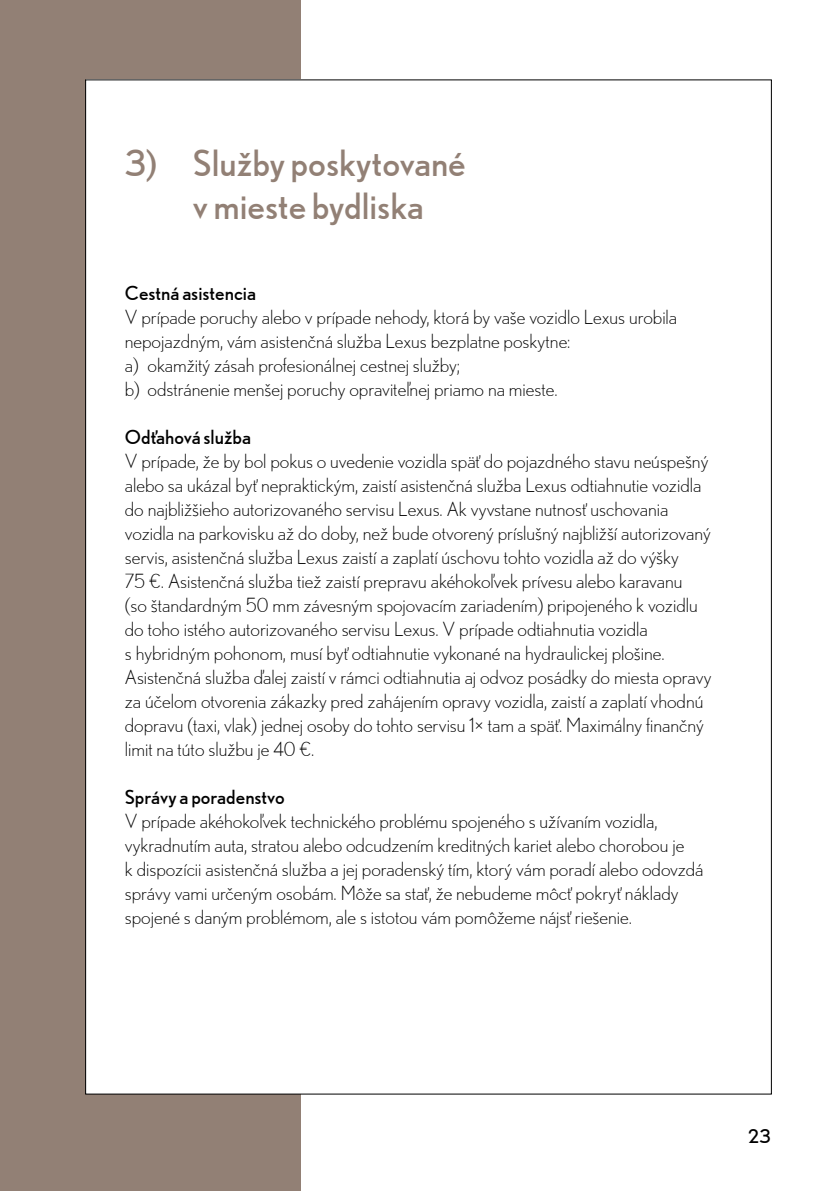
<style>
.page{position:relative;width:840px;height:1191px;background:#fff}
.page>*{position:absolute;margin:0;border:0;box-sizing:border-box;transform-origin:0 0}
.t1{font:36px/43.2px "Nobel WGL";color:#928075}
.t2{font:300 19.4px/24px "Nobel WGL";color:#000}
.t3{font:19.4px "Nobel WGL";color:#000}
.t4{font:19px "Nobel WGL";color:#000}
</style>
<div class="page">
<div style="left:0;top:0;width:300px;height:1191px;background:#928075"></div>
<div style="left:86px;top:80px;width:685px;height:1014px;background:#fff"></div>
<h1 class="t1" style="left:193px;top:142px;width:274px;text-indent:-68px">3) Služby poskytované v mieste bydliska</h1>
<p class="t3" style="left:125px;top:281px;width:133px">Cestná asistencia</p>
<p class="t2" style="left:125px;top:304px;width:553px">V prípade poruchy alebo v prípade nehody, ktorá by vaše vozidlo Lexus urobila nepojazdným, vám asistenčná služba Lexus bezplatne poskytne:<br>a) okamžitý zásah profesionálnej cestnej služby;<br>b) odstránenie menšej poruchy opraviteľnej priamo na mieste.</p>
<p class="t3" style="left:125px;top:425px;width:128px">Odťahová služba</p>
<p class="t2" style="left:125px;top:448px;width:587px">V prípade, že by bol pokus o uvedenie vozidla späť do pojazdného stavu neúspešný alebo sa ukázal byť nepraktickým, zaistí asistenčná služba Lexus odtiahnutie vozidla do najbližšieho autorizovaného servisu Lexus. Ak vyvstane nutnosť uschovania vozidla na parkovisku až do doby, než bude otvorený príslušný najbližší autorizovaný servis, asistenčná služba Lexus zaistí a zaplatí úschovu tohto vozidla až do výšky<br>75 €. Asistenčná služba tiež zaistí prepravu akéhokoľvek prívesu alebo karavanu<br>(so štandardným 50 mm závesným spojovacím zariadením) pripojeného k vozidlu do toho istého autorizovaného servisu Lexus. V prípade odtiahnutia vozidla<br>s hybridným pohonom, musí byť odtiahnutie vykonané na hydraulickej plošine.<br>Asistenčná služba ďalej zaistí v rámci odtiahnutia aj odvoz posádky do miesta opravy za účelom otvorenia zákazky pred zahájením opravy vozidla, zaistí a zaplatí vhodnú dopravu (taxi, vlak) jednej osoby do tohto servisu 1× tam a späť. Maximálny finančný limit na túto službu je 40 €.</p>
<p class="t3" style="left:125px;top:785px;width:161px">Správy a poradenstvo</p>
<p class="t2" style="left:125px;top:808px;width:580px">V prípade akéhokoľvek technického problému spojeného s užívaním vozidla, vykradnutím auta, stratou alebo odcudzením kreditných kariet alebo chorobou je<br>k dispozícii asistenčná služba a jej poradenský tím, ktorý vám poradí alebo odovzdá správy vami určeným osobám. Môže sa stať, že nebudeme môcť pokryť náklady spojené s daným problémom, ale s istotou vám pomôžeme nájsť riešenie.</p>
<p class="t4" style="left:747px;top:1124px;width:24px">23</p>
</div>
